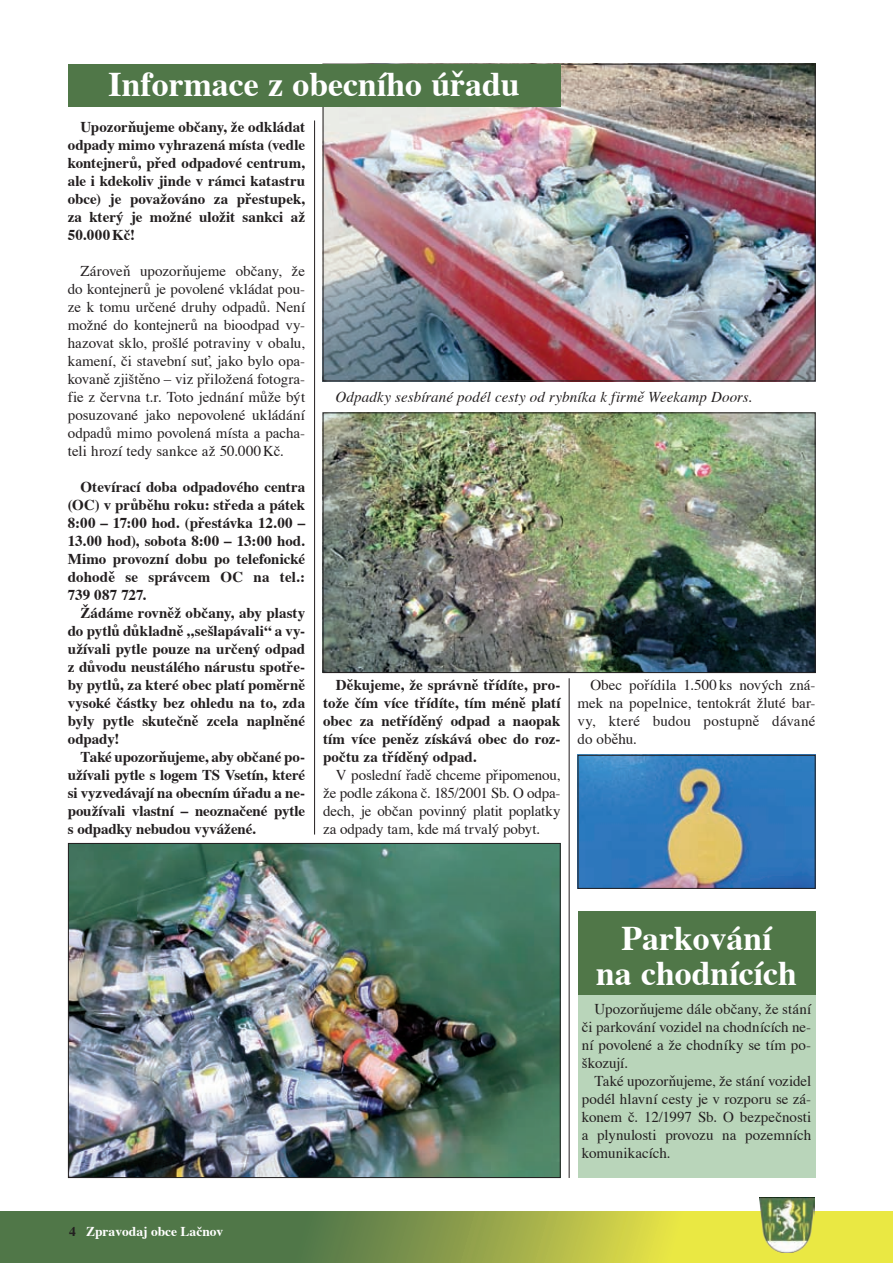
<style>
.page{position:relative;width:893px;height:1263px;background:#fff}
.page>*{position:absolute;margin:0;border:0;box-sizing:border-box;transform-origin:0 0}
.t1{font:700 34.5px/34.5px "Times";color:#fff;text-align:center}
.t2{font:700 15px/18px "Times";color:#231f20;text-align:justify}
.t3{font:15px/18px "Times";color:#231f20;text-align:justify}
.t4{font:italic 15px "Times";letter-spacing:.01em;color:#231f20}
.t5{font:700 13.5px "Times";color:#fff}
.s1{color:#231f20}
</style>
<div class="page">
<svg style="left:0;top:1212px;width:893px;height:51px;background:#8fa347"></svg>
<img style="left:759px;top:1198px;width:55px;height:54px">
<div style="left:578px;top:912px;width:237px;height:266px;background:#b9d5ba"></div>
<hr style="left:569px;top:678px;width:1px;height:500px;background:#231f20">
<img style="left:325px;top:414px;width:488px;height:257px">
<div style="left:323px;top:412px;width:492px;height:261px;border:1px solid #231f20"></div>
<img style="left:70px;top:845px;width:489px;height:331px">
<img style="left:325px;top:66px;width:488px;height:313px">
<img style="left:580px;top:757px;width:233px;height:130px">
<div style="left:578px;top:755px;width:237px;height:134px;border:1px solid #231f20"></div>
<div style="left:68px;top:64px;width:493px;height:42px;background:#507748"></div>
<div style="left:578px;top:911px;width:237px;height:84px;background:#507748"></div>
<hr style="left:314px;top:120px;width:1px;height:714px;background:#231f20">
<h1 class="t1" style="left:109px;top:69px;width:413px">Informace z obecního úřadu</h1>
<p class="t2" style="left:68px;top:118px;width:239px;text-indent:13px">Upozorňujeme občany, že odkládat odpady mimo vyhrazená místa (vedle kontejnerů, před odpadové centrum, ale i kdekoliv jinde v rámci katastru obce) je považováno za přestupek, za který je možné uložit sankci až 50.000Kč!</p>
<p class="t3" style="left:68px;top:263px;width:239px;text-indent:13px">Zároveň upozorňujeme občany, že do kontejnerů je povolené vkládat pou&shy;ze k tomu určené druhy odpadů. Není možné do kontejnerů na bioodpad vy&shy;hazovat sklo, prošlé potraviny v obalu, kamení, či stavební suť, jako bylo opa&shy;kovaně zjištěno – viz přiložená fotogra&shy;fie z června t.r. Toto jednání může být posuzované jako nepovolené ukládání odpadů mimo povolená místa a pacha&shy;teli hrozí tedy sankce až 50.000Kč.</p>
<p class="t2" style="left:68px;top:478px;width:239px;text-indent:13px">Otevírací doba odpadového centra (OC) v průběhu roku: středa a pátek 8:00 – 17:00 hod. (přestávka 12.00 – 13.00 hod), sobota 8:00 – 13:00 hod.<br>Mimo provozní dobu po telefonické dohodě se správcem OC na tel.:<br>739 087 727.</p>
<p class="t2" style="left:68px;top:604px;width:239px;text-indent:13px">Žádáme rovněž občany, aby plasty do pytlů důkladně „sešlapávali“ a vy&shy;užívali pytle pouze na určený odpad z důvodu neustálého nárustu spotře&shy;by pytlů, za které obec platí poměrně vysoké částky bez ohledu na to, zda byly pytle skutečně zcela naplněné odpady!</p>
<p class="t2" style="left:68px;top:748px;width:239px;text-indent:13px">Také upozorňujeme, aby občané po&shy;užívali pytle s logem TS Vsetín, které si vyzvedávají na obecním úřadu a ne&shy;používali vlastní – neoznačené pytle s odpadky nebudou vyvážené.</p>
<p class="t4" style="left:335px;top:387px;width:418px">Odpadky sesbírané podél cesty od rybníka k firmě Weekamp Doors.</p>
<p class="t2" style="left:323px;top:676px;width:239px;text-indent:13px">Děkujeme, že správně třídíte, pro&shy;tože čím více třídíte, tím méně platí obec za netříděný odpad a naopak tím více peněz získává obec do roz&shy;počtu za tříděný odpad.</p>
<p class="t3" style="left:323px;top:767px;width:239px;text-indent:13px">V poslední řadě chceme připomenou, že podle zákona č. 185/2001 Sb. O odpa&shy;dech, je občan povinný platit poplatky za odpady tam, kde má trvalý pobyt.</p>
<p class="t3" style="left:578px;top:677px;width:239px;text-indent:13px">Obec pořídila 1.500 ks nových zná&shy;mek na popelnice, tentokrát žluté bar&shy;vy, které budou postupně dávané do oběhu.</p>
<p class="t5" style="left:69px;top:1223px;width:156px"><span class="s1">4</span> Zpravodaj obce Lačnov</p>
<h1 class="t1" style="left:596px;top:922px;width:202px">Parkování<br>na chodnících</h1>
<p class="t3" style="left:582px;top:1001px;width:231px;text-indent:13px">Upozorňujeme dále občany, že stání či parkování vozidel na chodnících ne&shy;ní povolené a že chodníky se tím po&shy;škozují.</p>
<p class="t3" style="left:582px;top:1073px;width:231px;text-indent:13px">Také upozorňujeme, že stání vozidel podél hlavní cesty je v rozporu se zá&shy;konem č. 12/1997 Sb. O bezpečnosti a plynulosti provozu na pozemních komunikacích.</p>
</div>
